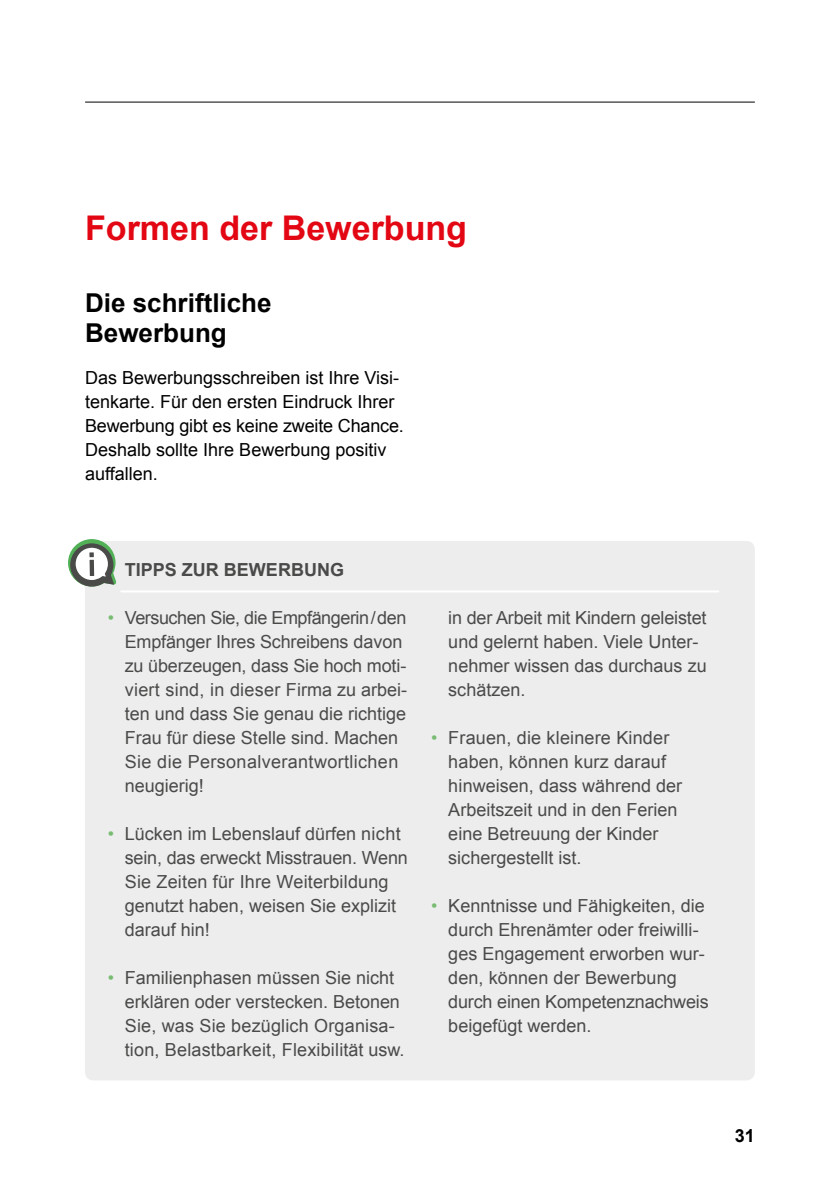
<style>
.page{position:relative;width:840px;height:1191px;background:#fff}
.page>*{position:absolute;margin:0;border:0;box-sizing:border-box;transform-origin:0 0}
.t1{font:700 34px "Arial";color:#e30613}
.t2{font:700 26px/30px "Arial";color:#000}
.t3{font:18px/24px "Arial";color:#4a4a49}
.t4{font:18px/24px "Arial";color:#000}
.BoxHead_1_Spalte{font:700 18px "Arial";color:#4a4a49}
.t5{font:700 18px "Arial";color:#000}
.s1{color:#77bc70}
</style>
<div class="page">
<hr style="left:85px;top:102px;width:669px;height:1px;background:#000">
<div style="left:85px;top:541px;width:669px;height:539px;background:#ededed;border-radius:9px"></div>
<hr style="left:121px;top:590px;width:597px;height:2px;background:#fff">
<svg style="left:68px;top:539px;width:48px;height:48px"></svg>
<div style="left:89px;top:560px;width:5px;height:16px;background:#4a4a49"></div>
<h1 class="t1" style="left:85px;top:205px;width:383px">Formen der Bewerbung</h1>
<h2 class="t2" style="left:85px;top:289px;width:188px">Die schriftliche<br>Bewerbung</h2>
<p class="t4" style="left:85px;top:366px;width:320px">Das Bewerbungsschreiben ist Ihre Visi&shy;tenkarte. Für den ersten Eindruck Ihrer Bewerbung gibt es keine zweite Chance.<br>Deshalb sollte Ihre Bewerbung positiv auffallen.</p>
<p class="BoxHead_1_Spalte" style="left:125px;top:558px;width:221px">TIPPS ZUR BEWERBUNG</p>
<p class="t3" style="left:125px;top:606px;width:284px;text-indent:-17px"><span class="s1">•</span> Versuchen Sie, die Empfängerin/den<br>Empfänger Ihres Schreibens davon zu überzeugen, dass Sie hoch moti&shy;viert sind, in dieser Firma zu arbei&shy;ten und dass Sie genau die richtige<br>Frau für diese Stelle sind. Machen<br>Sie die Personalverantwortlichen neugierig!</p>
<p class="t3" style="left:125px;top:822px;width:284px;text-indent:-17px"><span class="s1">•</span> Lücken im Lebenslauf dürfen nicht sein, das erweckt Misstrauen. Wenn<br>Sie Zeiten für Ihre Weiterbildung genutzt haben, weisen Sie explizit darauf hin!</p>
<p class="t3" style="left:125px;top:966px;width:281px;text-indent:-17px"><span class="s1">•</span> Familienphasen müssen Sie nicht erklären oder verstecken. Betonen Sie, was Sie bezüglich Organisa&shy;tion, Belastbarkeit, Flexibilität usw.</p>
<p class="t3" style="left:448px;top:606px;width:260px">in der Arbeit mit Kindern geleistet und gelernt haben. Viele Unter&shy;nehmer wissen das durchaus zu schätzen.</p>
<p class="t3" style="left:448px;top:726px;width:235px;text-indent:-17px"><span class="s1">•</span> Frauen, die kleinere Kinder haben, können kurz darauf hinweisen, dass während der<br>Arbeitszeit und in den Ferien eine Betreuung der Kinder sichergestellt ist.</p>
<p class="t3" style="left:448px;top:894px;width:262px;text-indent:-17px"><span class="s1">•</span> Kenntnisse und Fähigkeiten, die durch Ehrenämter oder freiwilli&shy;ges Engagement erworben wur&shy;den, können der Bewerbung durch einen Kompetenznachweis beigefügt werden.</p>
<p class="t5" style="left:734px;top:1123px;width:22px">31</p>
</div>
